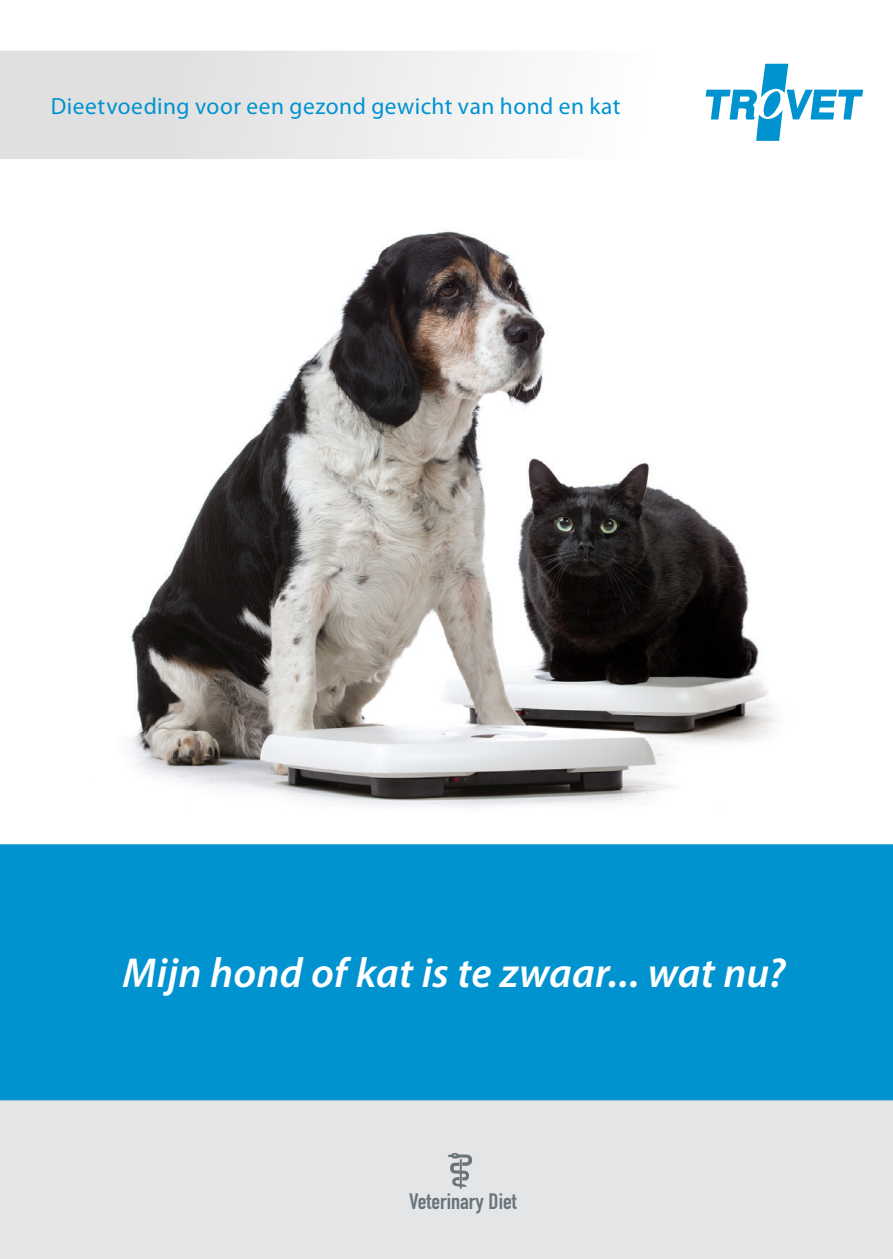
<style>
.page{position:relative;width:893px;height:1259px;background:#fff}
.page>*{position:absolute;margin:0;border:0;box-sizing:border-box;transform-origin:0 0}
.t1{font:italic 600 42px "Myriad Pro";letter-spacing:.005em;color:#fff}
.t2{font:23.4px "Myriad Pro";letter-spacing:.02em;color:#0093d0}
.t3{font:700 21.9px "DIN Condensed";color:#6a747b;scale:1.08 1}
</style>
<div class="page">
<div style="left:0;top:1099px;width:893px;height:160px;background:#e4e5e7"></div>
<div style="left:0;top:844px;width:893px;height:256px;background:#0093d0"></div>
<div style="left:0;top:51px;width:812px;height:108px;background:linear-gradient(to right,#dbdbdb,#fff)"></div>
<svg style="left:706px;top:64px;width:157px;height:77px"></svg>
<svg style="left:448px;top:1153px;width:24px;height:35px"></svg>
<img style="left:129px;top:231px;width:648px;height:576px">
<p class="t2" style="left:51px;top:91px;width:571px">Dieetvoeding voor een gezond gewicht van hond en kat</p>
<p class="t1" style="left:123px;top:946px;width:664px">Mijn hond of kat is te zwaar... wat nu?</p>
<p class="t3" style="left:409px;top:1187px;width:101px">Veterinary Diet</p>
</div>
